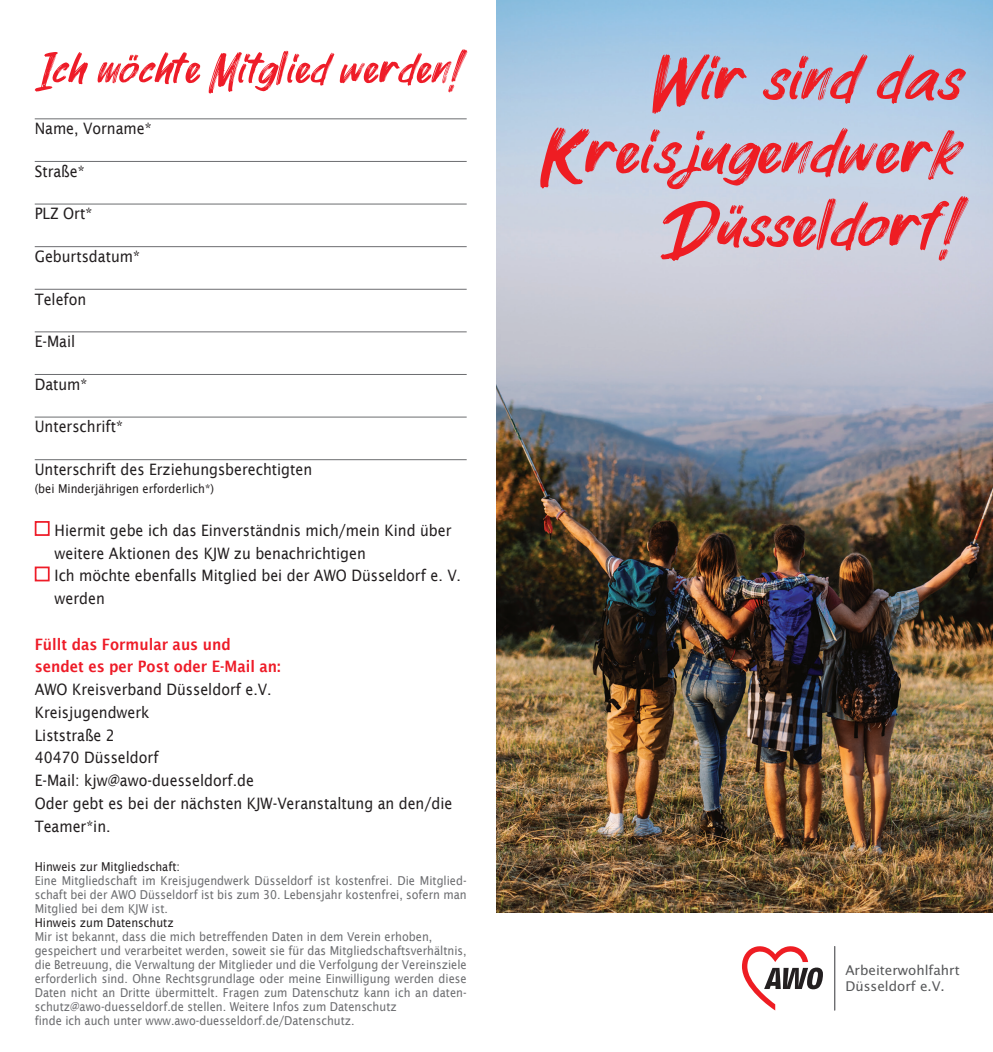
<style>
.page{position:relative;width:993px;height:1052px;background:#fff}
.page>*{position:absolute;margin:0;border:0;box-sizing:border-box;transform-origin:0 0}
.t1{font:84px/73.5px "Parkway Lush";color:#ee1d23;text-align:right;scale:.95 1}
.t2{font:56px "Parkway Lush";color:#ee1c28;scale:.9 1}
.t3{font:15.75px/22.8px "Lucida Sans";color:#231f20;scale:.9 1}
.t4{font:600 15.75px/22.8px "Lucida Sans";color:#ee1c28;scale:.9 1}
.t5{font:13.47px/16.3px "Lucida Sans";color:#57585a}
.t6{font:12.25px/14px "Lucida Sans";color:#6c6d70;text-align:justify;scale:.9 1}
.t7{font:12.25px "Lucida Sans";color:#231f20;scale:.9 1}
</style>
<div class="page">
<img style="left:496px;top:0;width:496px;height:912px">
<svg style="left:742px;top:946px;width:80px;height:64px"></svg>
<hr style="left:833px;top:946px;width:2px;height:64px;background:#6c6d70">
<hr style="left:35px;top:118px;width:431px;height:1px;background:#6c6d70">
<hr style="left:35px;top:161px;width:431px;height:1px;background:#6c6d70">
<hr style="left:35px;top:204px;width:431px;height:1px;background:#6c6d70">
<hr style="left:35px;top:246px;width:431px;height:1px;background:#6c6d70">
<hr style="left:35px;top:289px;width:431px;height:1px;background:#6c6d70">
<hr style="left:35px;top:331px;width:431px;height:1px;background:#6c6d70">
<hr style="left:35px;top:374px;width:431px;height:1px;background:#6c6d70">
<hr style="left:35px;top:417px;width:431px;height:1px;background:#6c6d70">
<hr style="left:35px;top:459px;width:431px;height:1px;background:#6c6d70">
<div style="left:35px;top:521px;width:15px;height:15px;border:2px solid #ee1c28"></div>
<div style="left:35px;top:566px;width:15px;height:15px;border:2px solid #ee1c28"></div>
<svg style="left:729px;top:205px;width:14px;height:9px"></svg>
<svg style="left:129px;top:55px;width:9px;height:6px"></svg>
<h2 class="t2" style="left:35px;top:39px;width:474px">Ich mochte Mitglied werden!</h2>
<p class="t3" style="left:35px;top:117px;width:131px">Name, Vorname*</p>
<p class="t3" style="left:35px;top:160px;width:57px">Straße*</p>
<p class="t3" style="left:35px;top:202px;width:65px">PLZ Ort*</p>
<p class="t3" style="left:35px;top:245px;width:118px">Geburtsdatum*</p>
<p class="t3" style="left:35px;top:287px;width:59px">Telefon</p>
<p class="t3" style="left:35px;top:330px;width:47px">E-Mail</p>
<p class="t3" style="left:35px;top:373px;width:60px">Datum*</p>
<p class="t3" style="left:35px;top:415px;width:99px">Unterschrift*</p>
<p class="t3" style="left:35px;top:458px;width:309px">Unterschrift des Erziehungsberechtigten</p>
<p class="t7" style="left:35px;top:481px;width:200px">(bei Minderjährigen erforderlich*)</p>
<p class="t3" style="left:55px;top:519px;width:453px">Hiermit gebe ich das Einverständnis mich/mein Kind über weitere Aktionen des KJW zu benachrichtigen<br>Ich möchte ebenfalls Mitglied bei der AWO Düsseldorf e. V. werden</p>
<p class="t4" style="left:35px;top:632px;width:275px">Füllt das Formular aus und sendet es per Post oder E-Mail an:</p>
<p class="t3" style="left:35px;top:678px;width:465px">AWO Kreisverband Düsseldorf e.V.<br>Kreisjugendwerk<br>Liststraße 2<br>40470 Düsseldorf<br>E-Mail: kjw@awo-duesseldorf.de<br>Oder gebt es bei der nächsten KJW-Veranstaltung an den/die<br>Teamer*in.</p>
<p class="t7" style="left:35px;top:859px;width:163px">Hinweis zur Mitgliedschaft:</p>
<p class="t6" style="left:35px;top:873px;width:481px">Eine Mitgliedschaft im Kreisjugendwerk Düsseldorf ist kostenfrei. Die Mitglied&shy;schaft bei der AWO Düsseldorf ist bis zum 30. Lebensjahr kostenfrei, sofern man Mitglied bei dem KJW ist.</p>
<p class="t7" style="left:35px;top:915px;width:156px">Hinweis zum Datenschutz</p>
<p class="t6" style="left:35px;top:929px;width:481px;text-align:left">Mir ist bekannt, dass die mich betreffenden Daten in dem Verein erhoben, gespeichert und verarbeitet werden, soweit sie für das Mitgliedschaftsverhältnis, die Betreuung, die Verwaltung der Mitglieder und die Verfolgung der Vereinsziele erforderlich sind. Ohne Rechtsgrundlage oder meine Einwilligung werden diese Daten nicht an Dritte übermittelt. Fragen zum Datenschutz kann ich an daten&shy;schutz@awo-duesseldorf.de stellen. Weitere Infos zum Datenschutz<br>finde ich auch unter www.awo-duesseldorf.de/Datenschutz.</p>
<h1 class="t1" style="left:540px;top:47px;width:441px">Wir sind das<br>Kreisjugendwerk<br>Dusseldorf!</h1>
<p class="t5" style="left:845px;top:962px;width:116px">Arbeiterwohlfahrt<br>Düsseldorf e.V.</p>
</div>
